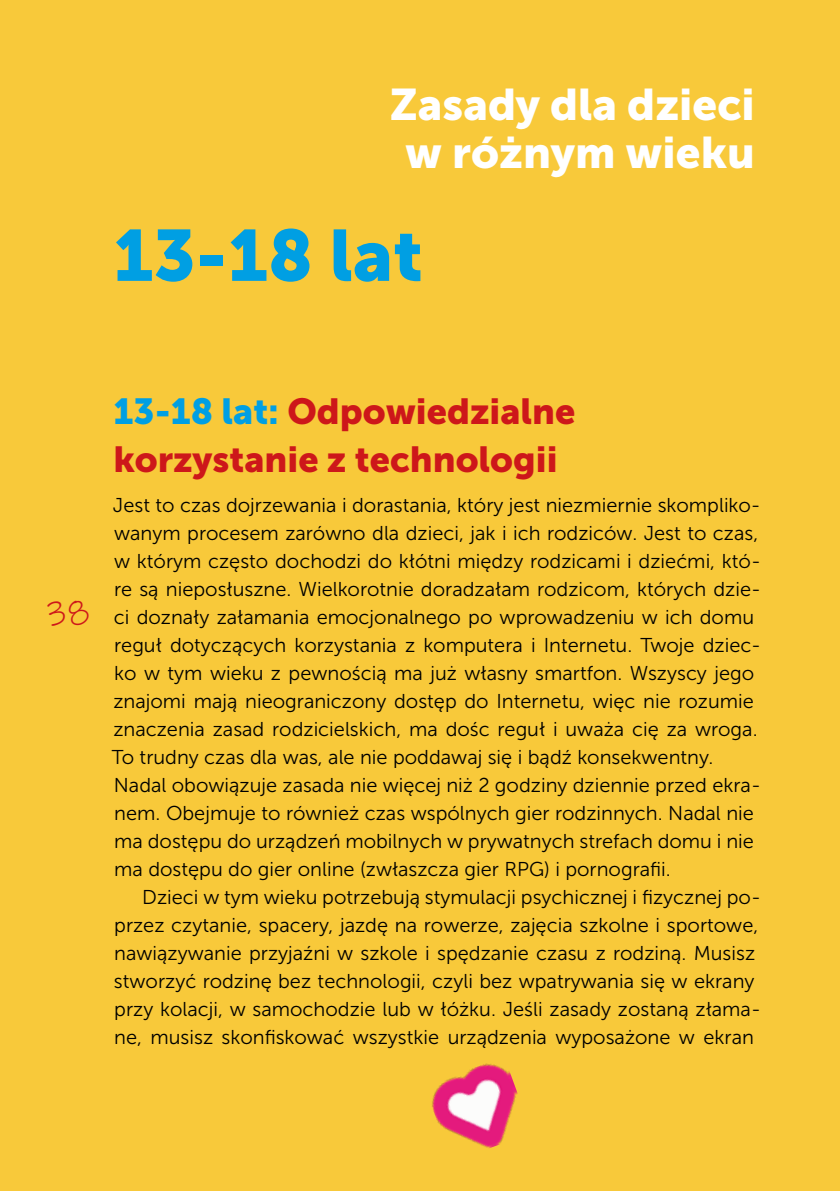
<style>
.page{position:relative;width:840px;height:1191px;background:#fff}
.page>*{position:absolute;margin:0;border:0;box-sizing:border-box;transform-origin:0 0}
.t1{font:72px "Museo Sans 900";color:#009fe3}
.t2{font:44px/48px "Museo Sans 900";color:#fff;text-align:center}
.t3{font:36px/48px "Museo Sans 900";color:#cd171a}
.t4{font:32px "Ink Free";color:#cd171a}
.t5{font:20px/28px "Museo Sans 300";color:#000}
.s1{color:#009fe3}
</style>
<div class="page">
<div style="left:0;top:0;width:839px;height:1191px;background:#f8c93a"></div>
<hr style="left:839px;top:0;width:1px;height:1191px;background:#f8c93a">
<img style="left:432px;top:1063px;width:86px;height:85px">
<h2 class="t2" style="left:389px;top:80px;width:366px">Zasady dla dzieci w różnym wieku</h2>
<h1 class="t1" style="left:113px;top:215px;width:311px">13-18 lat</h1>
<h3 class="t4" style="left:45px;top:592px;width:46px">38</h3>
<h3 class="t3" style="left:113px;top:387px;width:463px"><span class="s1">13-18 lat:</span> Odpowiedzialne korzystanie z technologii</h3>
<p class="t5" style="left:112px;top:491px;width:650px">Jest to czas dojrzewania i dorastania, który jest niezmiernie skompliko&shy;wanym procesem zarówno dla dzieci, jak i ich rodziców. Jest to czas, w którym często dochodzi do kłótni między rodzicami i dziećmi, któ&shy;re są nieposłuszne. Wielkorotnie doradzałam rodzicom, których dzie&shy;ci doznały załamania emocjonalnego po wprowadzeniu w ich domu reguł dotyczących korzystania z komputera i Internetu. Twoje dziec&shy;ko w tym wieku z pewnością ma już własny smartfon. Wszyscy jego znajomi mają nieograniczony dostęp do Internetu, więc nie rozumie znaczenia zasad rodzicielskich, ma dośc reguł i uważa cię za wroga.<br>To trudny czas dla was, ale nie poddawaj się i bądź konsekwentny.<br>Nadal obowiązuje zasada nie więcej niż 2 godziny dziennie przed ekra&shy;nem. Obejmuje to również czas wspólnych gier rodzinnych. Nadal nie ma dostępu do urządzeń mobilnych w prywatnych strefach domu i nie ma dostępu do gier online (zwłaszcza gier RPG) i pornografii.</p>
<p class="t5" style="left:114px;top:883px;width:648px;text-indent:28px">Dzieci w tym wieku potrzebują stymulacji psychicznej i fizycznej po&shy;przez czytanie, spacery, jazdę na rowerze, zajęcia szkolne i sportowe, nawiązywanie przyjaźni w szkole i spędzanie czasu z rodziną. Musisz stworzyć rodzinę bez technologii, czyli bez wpatrywania się w ekrany przy kolacji, w samochodzie lub w łóżku. Jeśli zasady zostaną złama&shy;ne, musisz skonfiskować wszystkie urządzenia wyposażone w ekran</p>
</div>
